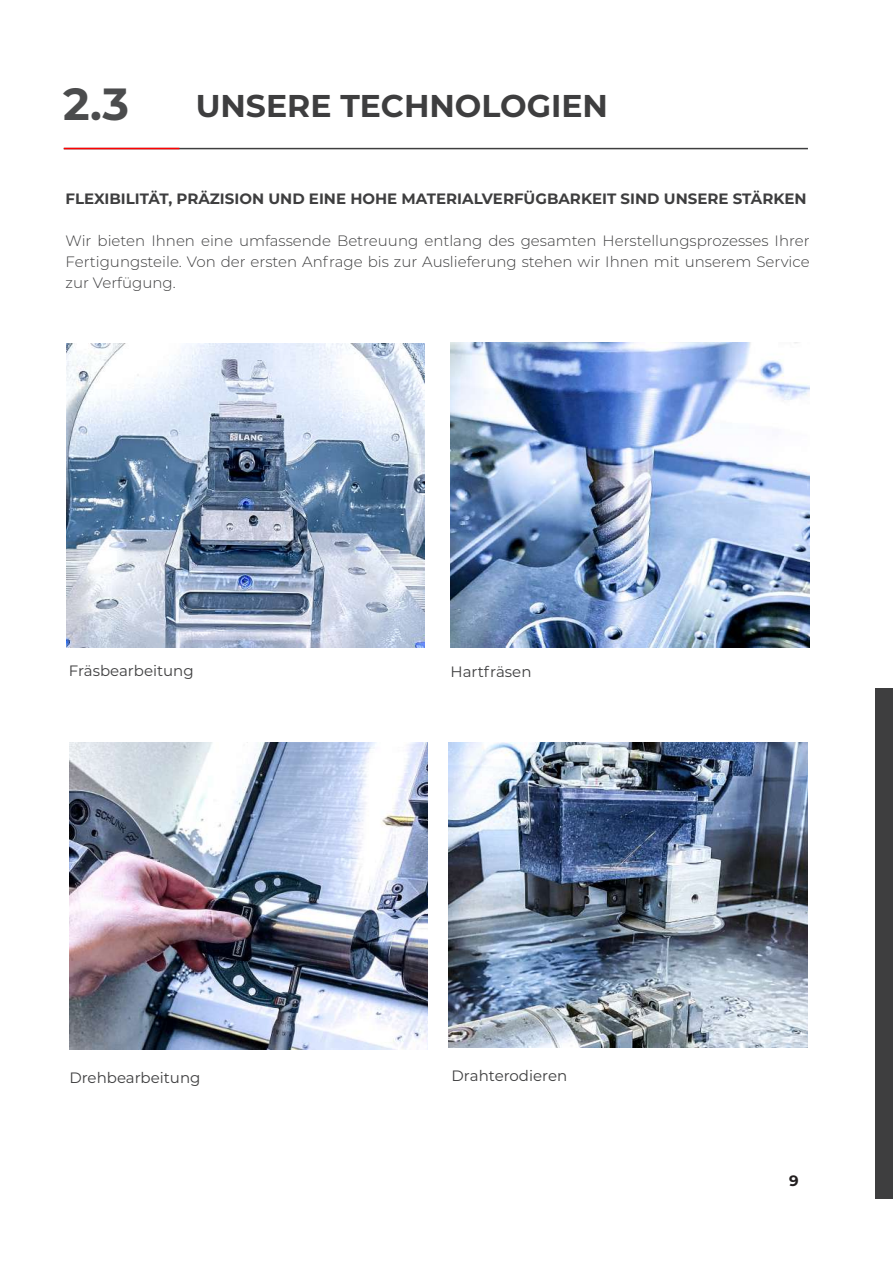
<style>
.page{position:relative;width:893px;height:1263px;background:#fff}
.page>*{position:absolute;margin:0;border:0;box-sizing:border-box;transform-origin:0 0}
.t1{font:700 45px "Montserrat";color:#4b4c4d}
.t2{font:700 31.5px "Montserrat";color:#3e3e3f}
.t3{font:300 15px/21px "Montserrat";color:#3e3e3f;text-align:justify}
.t4{font:700 15px "Montserrat";color:#3e3e3f}
.t5{font:15px "Montserrat";color:#3e3e3f}
.t6{font:700 15px "Montserrat";color:#231f20}
</style>
<div class="page">
<div style="left:876px;top:689px;width:17px;height:510px;background:#3e3e3f"></div>
<img style="left:69px;top:742px;width:359px;height:307px">
<img style="left:448px;top:742px;width:359px;height:305px">
<img style="left:450px;top:343px;width:359px;height:304px">
<hr style="left:64px;top:148px;width:744px;height:1px;background:#3e3e3f">
<img style="left:66px;top:343px;width:359px;height:304px">
<hr style="left:64px;top:148px;width:115px;height:1px;background:#f00">
<h1 class="t1" style="left:63px;top:72px;width:67px">2.3</h1>
<h2 class="t2" style="left:196px;top:83px;width:414px">UNSERE TECHNOLOGIEN</h2>
<p class="t4" style="left:66px;top:187px;width:743px">FLEXIBILITÄT, PRÄZISION UND EINE HOHE MATERIALVERFÜGBARKEIT SIND UNSERE STÄRKEN</p>
<p class="t3" style="left:66px;top:229px;width:746px">Wir bieten Ihnen eine umfassende Betreuung entlang des gesamten Herstellungsprozesses Ihrer Fertigungsteile. Von der ersten Anfrage bis zur Auslieferung stehen wir Ihnen mit unserem Service zur Verfügung.</p>
<p class="t5" style="left:69px;top:660px;width:127px">Fräsbearbeitung</p>
<p class="t5" style="left:451px;top:662px;width:82px">Hartfräsen</p>
<p class="t5" style="left:69px;top:1067px;width:133px">Drehbearbeitung</p>
<p class="t5" style="left:452px;top:1065px;width:117px">Drahterodieren</p>
<p class="t6" style="left:789px;top:1169px;width:11px">9</p>
</div>
